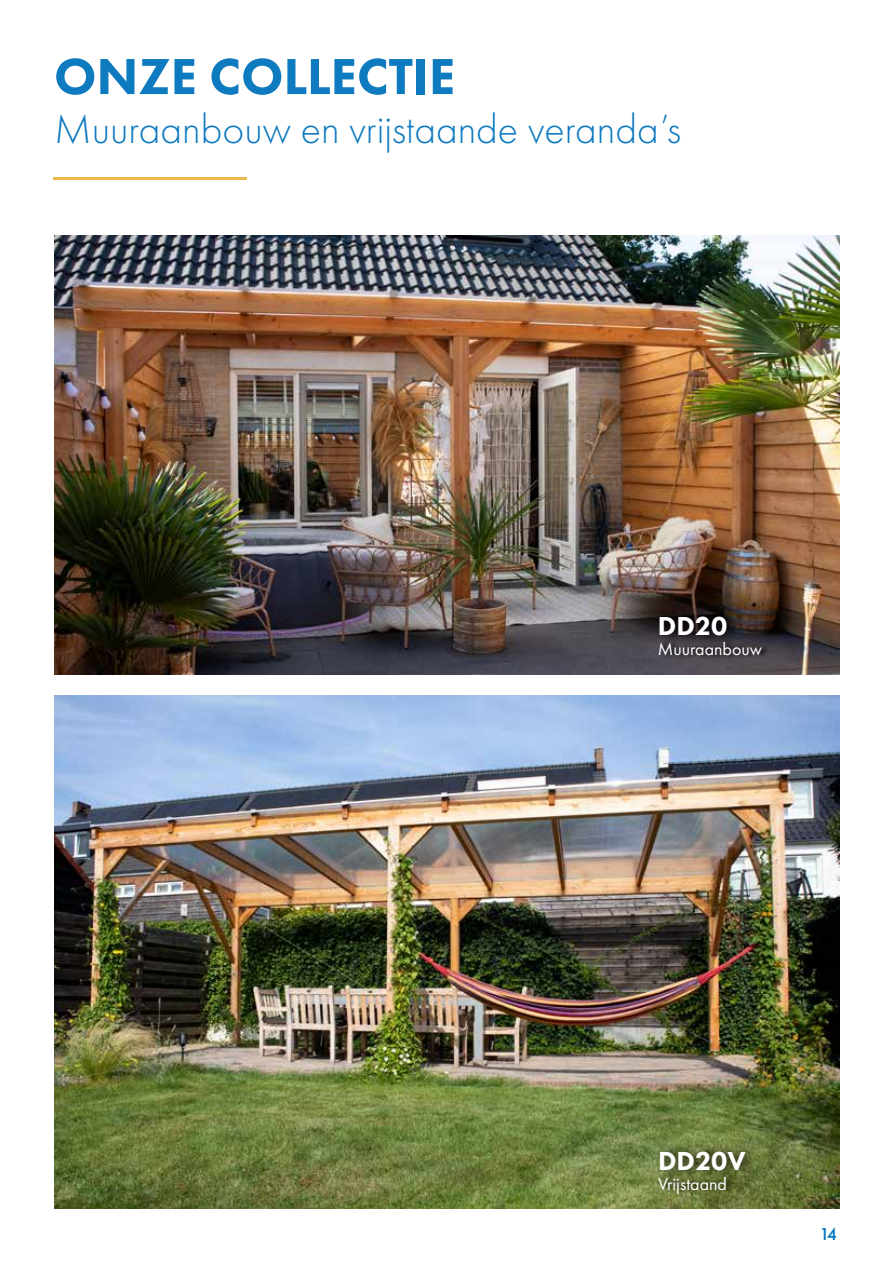
<style>
.page{position:relative;width:893px;height:1263px;background:#fff}
.page>*{position:absolute;margin:0;border:0;box-sizing:border-box;transform-origin:0 0}
.t1{font:800 52.5px "Futura PT";color:#0e7abf}
.t2{font:300 42px "Futura PT";color:#0e7abf}
.t3{font:800 27px "Futura PT";color:#fff}
.t4{font:18px "Futura PT";color:#fff}
.t5{font:500 18px "Futura PT";color:#0075be}
</style>
<div class="page">
<hr style="left:54px;top:177px;width:193px;height:3px;background:#eaba50">
<img style="left:54px;top:235px;width:785px;height:439px">
<img style="left:54px;top:696px;width:785px;height:513px">
<div style="left:654px;top:608px;width:86px;height:37px;background:#000;opacity:.85"></div>
<div style="left:659px;top:637px;width:111px;height:22px;background:#000;opacity:.95"></div>
<div style="left:655px;top:1143px;width:103px;height:36px;background:#000;opacity:.85"></div>
<div style="left:659px;top:1172px;width:76px;height:26px;background:#000;opacity:.95"></div>
<p class="t1" style="left:54px;top:44px;width:403px">ONZE COLLECTIE</p>
<p class="t2" style="left:54px;top:105px;width:628px">Muuraanbouw en vrijstaande veranda’s</p>
<p class="t3" style="left:658px;top:609px;width:71px">DD20</p>
<p class="t4" style="left:658px;top:638px;width:106px">Muuraanbouw</p>
<p class="t3" style="left:658px;top:1144px;width:89px">DD20V</p>
<p class="t4" style="left:658px;top:1173px;width:71px">Vrijstaand</p>
<p class="t5" style="left:819px;top:1223px;width:19px">14</p>
</div>
